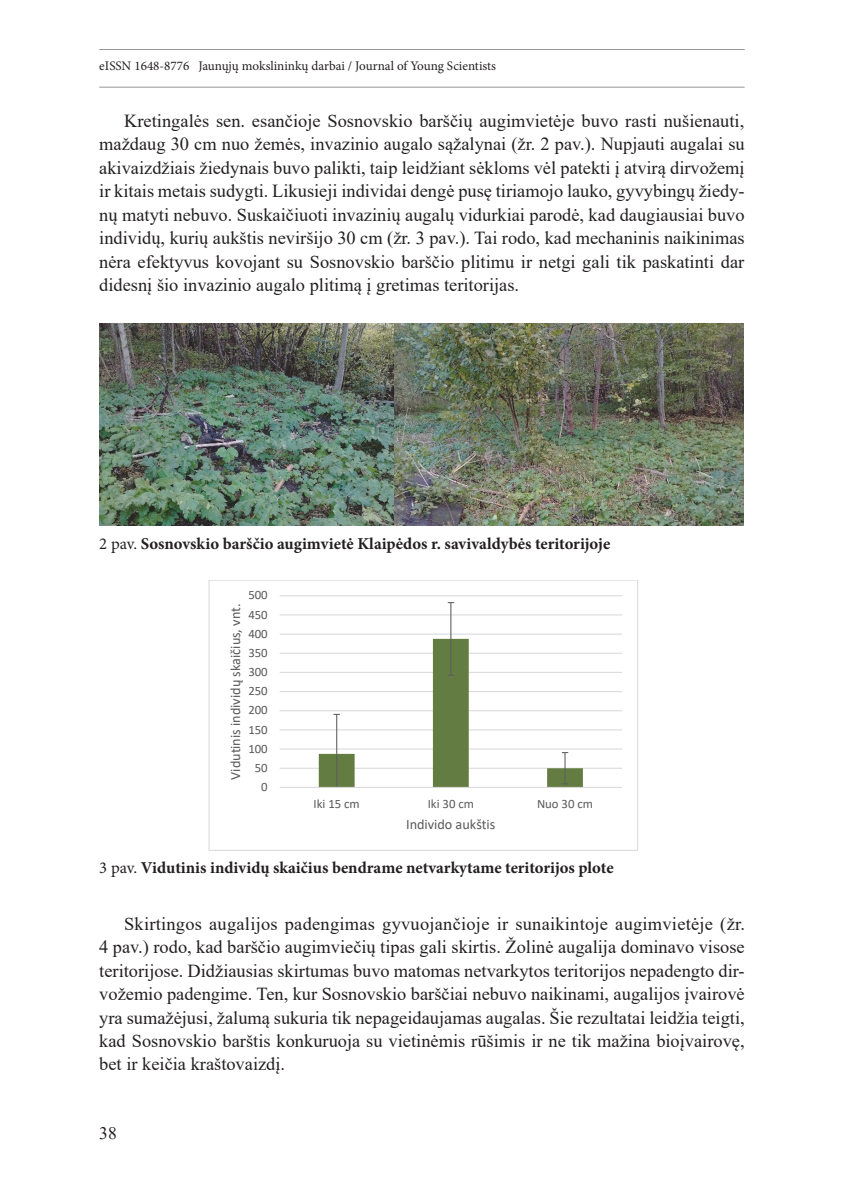
<style>
.page{position:relative;width:844px;height:1191px;background:#fff}
.page>*{position:absolute;margin:0;border:0;box-sizing:border-box;transform-origin:0 0}
.kunas{font:18.38px/23.4px "Times New Roman";color:#231f20;text-align:justify}
.t1{font:17.5px "Times New Roman";color:#231f20}
.lenta{font:700 16.62px "Minion Pro";color:#231f20}
.t2{font:14.17px "Calibri";color:#595959}
.t3{font:13.12px "Minion Pro";color:#231f20}
.t4{font:12.78px "Calibri";color:#595959}
.s1{font-weight:400}
</style>
<div class="page">
<hr style="left:99px;top:49px;width:645px;height:1px;background:#939598">
<hr style="left:99px;top:87px;width:645px;height:1px;background:#939598">
<img style="left:100px;top:324px;width:643px;height:201px">
<hr style="left:279px;top:767px;width:343px;height:2px;background:#d8d9db">
<hr style="left:279px;top:748px;width:343px;height:1px;background:#d8d9db">
<hr style="left:279px;top:729px;width:343px;height:1px;background:#d8d9db">
<hr style="left:279px;top:710px;width:343px;height:1px;background:#d8d9db">
<hr style="left:279px;top:691px;width:343px;height:1px;background:#d8d9db">
<hr style="left:279px;top:672px;width:343px;height:1px;background:#d8d9db">
<hr style="left:279px;top:652px;width:343px;height:2px;background:#d8d9db">
<hr style="left:279px;top:633px;width:343px;height:1px;background:#d8d9db">
<hr style="left:279px;top:614px;width:343px;height:1px;background:#d8d9db">
<hr style="left:279px;top:595px;width:343px;height:1px;background:#d8d9db">
<hr style="left:450px;top:602px;width:1px;height:37px;background:#5d5d60">
<svg style="left:319px;top:639px;width:263px;height:148px"></svg>
<hr style="left:279px;top:787px;width:343px;height:1px;background:#d8d9db">
<div style="left:208px;top:580px;width:430px;height:271px;border:1px solid #d8d9db"></div>
<p class="t3" style="left:99px;top:57px;width:398px">eISSN 1648-8776 Jaunųjų mokslininkų darbai / Journal of Young Scientists</p>
<p class="kunas" style="left:99px;top:108px;width:646px;text-indent:25px">Kretingalės sen. esančioje Sosnovskio barščių augimvietėje buvo rasti nušienauti, maždaug 30 cm nuo žemės, invazinio augalo sąžalynai (žr. 2 pav.). Nupjauti augalai su akivaizdžiais žiedynais buvo palikti, taip leidžiant sėkloms vėl patekti į atvirą dirvožemį ir kitais metais sudygti. Likusieji individai dengė pusę tiriamojo lauko, gyvybingų žiedy&shy;nų matyti nebuvo. Suskaičiuoti invazinių augalų vidurkiai parodė, kad daugiausiai buvo individų, kurių aukštis neviršijo 30 cm (žr. 3 pav.). Tai rodo, kad mechaninis naikinimas nėra efektyvus kovojant su Sosnovskio barščio plitimu ir netgi gali tik paskatinti dar didesnį šio invazinio augalo plitimą į gretimas teritorijas.</p>
<p class="lenta" style="left:99px;top:531px;width:512px"><span class="s1">2 pav.</span> Sosnovskio barščio augimvietė Klaipėdos r. savivaldybės teritorijoje</p>
<p class="t4" style="left:248px;top:586px;width:21px">500</p>
<p class="t2" style="left:226px;top:779px;width:177px;rotate:-90deg">Vidutinis individų skaičius, vnt.</p>
<p class="t4" style="left:248px;top:605px;width:21px">450</p>
<p class="t4" style="left:248px;top:624px;width:21px">400</p>
<p class="t4" style="left:248px;top:644px;width:21px">350</p>
<p class="t4" style="left:248px;top:663px;width:21px">300</p>
<p class="t4" style="left:248px;top:682px;width:21px">250</p>
<p class="t4" style="left:248px;top:701px;width:21px">200</p>
<p class="t4" style="left:248px;top:720px;width:21px">150</p>
<p class="t4" style="left:248px;top:739px;width:21px">100</p>
<p class="t4" style="left:255px;top:759px;width:14px">50</p>
<p class="t4" style="left:261px;top:778px;width:8px">0</p>
<p class="t4" style="left:313px;top:794px;width:48px">Iki 15 cm</p>
<p class="t4" style="left:427px;top:794px;width:48px">Iki 30 cm</p>
<p class="t4" style="left:537px;top:794px;width:57px">Nuo 30 cm</p>
<p class="t2" style="left:406px;top:814px;width:91px">Individo aukštis</p>
<p class="lenta" style="left:99px;top:856px;width:515px"><span class="s1">3 pav.</span> Vidutinis individų skaičius bendrame netvarkytame teritorijos plote</p>
<p class="kunas" style="left:99px;top:911px;width:647px;text-indent:25px">Skirtingos augalijos padengimas gyvuojančioje ir sunaikintoje augimvietėje (žr.<br>4 pav.) rodo, kad barščio augimviečių tipas gali skirtis. Žolinė augalija dominavo visose teritorijose. Didžiausias skirtumas buvo matomas netvarkytos teritorijos nepadengto dir&shy;vožemio padengime. Ten, kur Sosnovskio barščiai nebuvo naikinami, augalijos įvairovė yra sumažėjusi, žalumą sukuria tik nepageidaujamas augalas. Šie rezultatai leidžia teigti, kad Sosnovskio barštis konkuruoja su vietinėmis rūšimis ir ne tik mažina bioįvairovę, bet ir keičia kraštovaizdį.</p>
<p class="t1" style="left:99px;top:1120px;width:19px">38</p>
</div>
